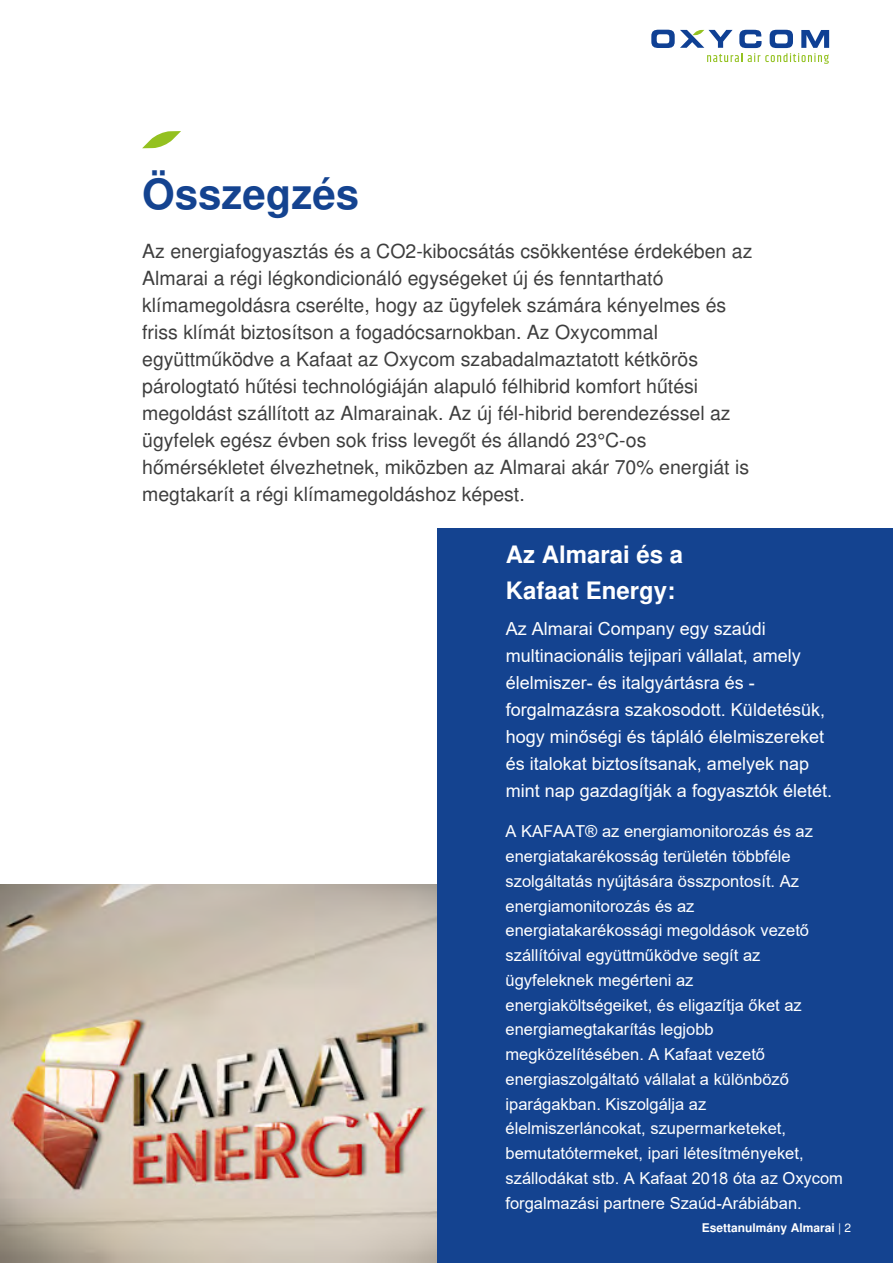
<style>
.page{position:relative;width:893px;height:1263px;background:#fff}
.page>*{position:absolute;margin:0;border:0;box-sizing:border-box;transform-origin:0 0}
.t1{font:700 42px "Nimbus San L";color:#144390}
.t2{font:700 24px/36px "Nimbus San L";color:#fff}
.t3{font:19.5px/27px "Nimbus San L";color:#3e3e3e}
.t4{font:18px/27px "Arial";color:#fff}
.t5{font:16.5px/24.8px "Arial";color:#fff}
.t6{font:700 12px "Nimbus San L";color:#fff}
.s1{font-weight:400}
</style>
<div class="page">
<svg style="left:651px;top:30px;width:178px;height:34px"></svg>
<img style="left:0;top:884px;width:437px;height:379px">
<svg style="left:142px;top:131px;width:39px;height:17px"></svg>
<div style="left:437px;top:528px;width:456px;height:735px;background:#144390"></div>
<h1 class="t1" style="left:142px;top:164px;width:219px">Összegzés</h1>
<p class="t3" style="left:142px;top:237px;width:612px">Az energiafogyasztás és a CO2-kibocsátás csökkentése érdekében az Almarai a régi légkondicionáló egységeket új és fenntartható klímamegoldásra cserélte, hogy az ügyfelek számára kényelmes és friss klímát biztosítson a fogadócsarnokban. Az Oxycommal együttműködve a Kafaat az Oxycom szabadalmaztatott kétkörös párologtató hűtési technológiáján alapuló félhibrid komfort hűtési megoldást szállított az Almarainak. Az új fél-hibrid berendezéssel az ügyfelek egész évben sok friss levegőt és állandó 23°C-os hőmérsékletet élvezhetnek, miközben az Almarai akár 70% energiát is megtakarít a régi klímamegoldáshoz képest.</p>
<p class="t2" style="left:506px;top:536px;width:179px">Az Almarai és a<br>Kafaat Energy:</p>
<p class="t4" style="left:506px;top:615px;width:328px">Az Almarai Company egy szaúdi multinacionális tejipari vállalat, amely élelmiszer- és italgyártásra és - forgalmazásra szakosodott. Küldetésük, hogy minőségi és tápláló élelmiszereket és italokat biztosítsanak, amelyek nap mint nap gazdagítják a fogyasztók életét.</p>
<p class="t5" style="left:505px;top:819px;width:339px">A KAFAAT® az energiamonitorozás és az energiatakarékosság területén többféle szolgáltatás nyújtására összpontosít. Az energiamonitorozás és az energiatakarékossági megoldások vezető szállítóival együttműködve segít az ügyfeleknek megérteni az energiaköltségeiket, és eligazítja őket az energiamegtakarítás legjobb megközelítésében. A Kafaat vezető energiaszolgáltató vállalat a különböző iparágakban. Kiszolgálja az élelmiszerláncokat, szupermarketeket, bemutatótermeket, ipari létesítményeket, szállodákat stb. A Kafaat 2018 óta az Oxycom forgalmazási partnere Szaúd-Arábiában.</p>
<p class="t6" style="left:702px;top:1219px;width:151px">Esettanulmány Almarai <span class="s1">| 2</span></p>
</div>
